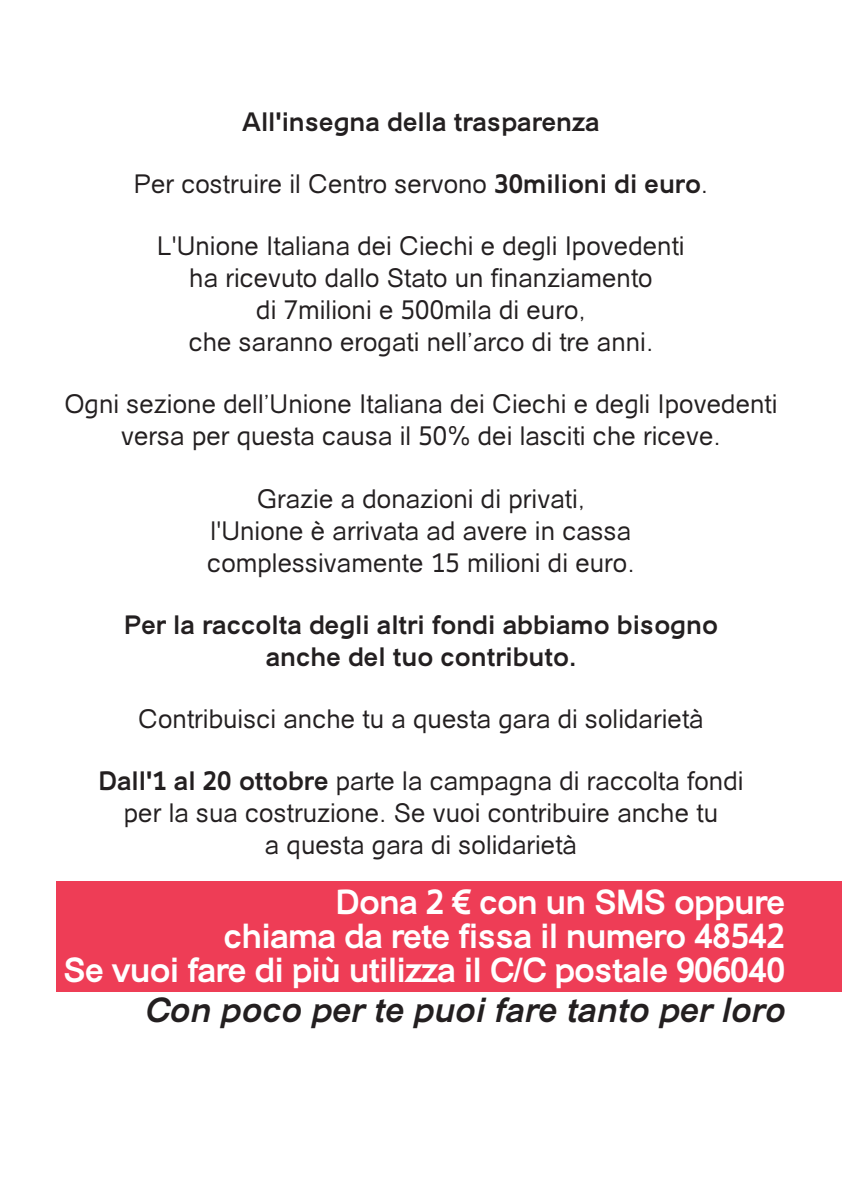
<style>
.page{position:relative;width:842px;height:1191px;background:#fff}
.page>*{position:absolute;margin:0;border:0;box-sizing:border-box;transform-origin:0 0}
.t1{font:700 34px/34px "Catriel";letter-spacing:-.025em;color:#fff;text-align:right}
.t2{font:italic 700 34px "Catriel";color:#231f20}
.t3{font:26px/32px "Catriel";color:#231f20;text-align:center}
.t4{font:700 26px/32px "Catriel";color:#231f20;text-align:center}
.s1{font-weight:700}
</style>
<div class="page">
<div style="left:57px;top:881px;width:785px;height:110px;background:#ee3d56"></div>
<p class="t4" style="left:242px;top:106px;width:359px">All'insegna della trasparenza</p>
<p class="t3" style="left:134px;top:168px;width:576px">Per costruire il Centro servono <span class="s1">30milioni di euro</span>.</p>
<p class="t3" style="left:157px;top:230px;width:529px">L'Unione Italiana dei Ciechi e degli Ipovedenti ha ricevuto dallo Stato un finanziamento<br>di 7milioni e 500mila di euro,<br>che saranno erogati nell’arco di tre anni.</p>
<p class="t3" style="left:64px;top:388px;width:715px">Ogni sezione dell’Unione Italiana dei Ciechi e degli Ipovedenti versa per questa causa il 50% dei lasciti che riceve.</p>
<p class="t3" style="left:207px;top:482px;width:429px">Grazie a donazioni di privati, l'Unione è arrivata ad avere in cassa complessivamente 15 milioni di euro.</p>
<p class="t4" style="left:124px;top:608px;width:595px">Per la raccolta degli altri fondi abbiamo bisogno anche del tuo contributo.</p>
<p class="t3" style="left:138px;top:702px;width:567px">Contribuisci anche tu a questa gara di solidarietà</p>
<p class="t3" style="left:98px;top:764px;width:647px"><span class="s1">Dall'1 al 20 ottobre</span> parte la campagna di raccolta fondi per la sua costruzione. Se vuoi contribuire anche tu<br>a questa gara di solidarietà</p>
<h1 class="t1" style="left:63px;top:884px;width:724px">Dona 2 € con un SMS oppure<br>chiama da rete fissa il numero 48542<br>Se vuoi fare di più utilizza il C/C postale 906040</h1>
<h1 class="t2" style="left:145px;top:989px;width:642px">Con poco per te puoi fare tanto per loro</h1>
</div>
